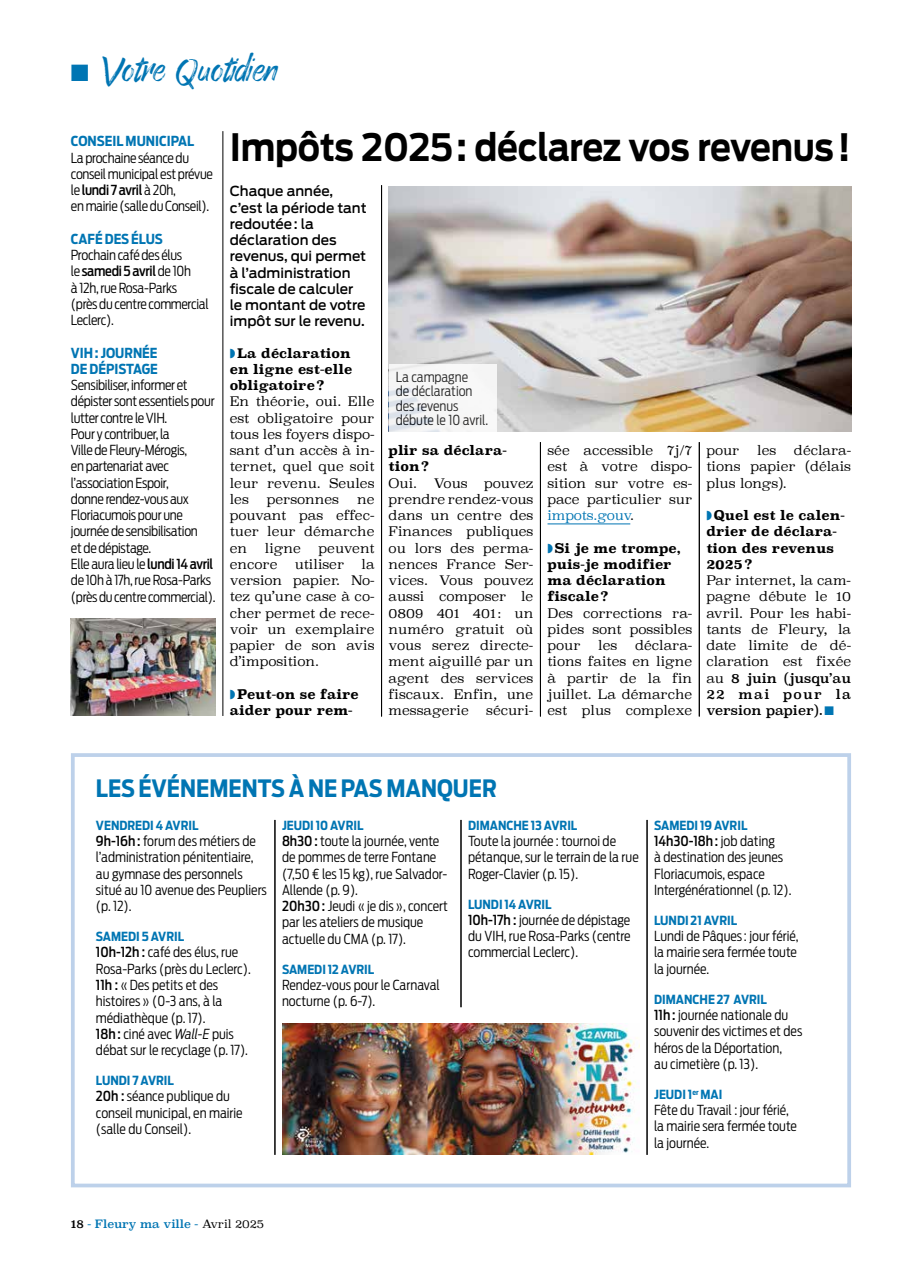
<style>
.page{position:relative;width:922px;height:1276px;background:#fff}
.page>*{position:absolute;margin:0;border:0;box-sizing:border-box;transform-origin:0 0}
.t1{font:700 37.5px "Antenna";letter-spacing:-.01em;color:#000;scale:.9 1}
.t2{font:33.75px "Enjoythe Ride";color:#0075b3}
.t3{font:700 23.75px "Antenna Cond";color:#0075b3}
.t4{font:300 13.75px/16.2px "Antenna Cond";letter-spacing:-.005em;color:#000}
.t5{font:500 13.75px/16.2px "Antenna";color:#000}
.t6{font:700 13.75px/16.2px "Antenna Cond";color:#0075b3}
.t7{font:300 13.12px/16.2px "Superclarendon";color:#000;text-align:justify}
.t8{font:700 13.12px/16.2px "Superclarendon";color:#000}
.t9{font:700 12.5px "Antenna Cond";color:#0075b3}
.t10{font:11.25px "Superclarendon";letter-spacing:-.01em;color:#0075b3}
.s1{font-weight:500}
.s2{color:#0075b3}
.s3{font-weight:400}
.s4{font-style:italic}
.s5{color:#000}
.s6{font-weight:300;color:#000}
</style>
<div class="page">
<hr style="left:274px;top:820px;width:1px;height:334px;background:#000">
<hr style="left:460px;top:820px;width:1px;height:187px;background:#000">
<hr style="left:646px;top:820px;width:1px;height:334px;background:#000">
<div style="left:71px;top:753px;width:779px;height:434px;border:4px solid #bdd1ea"></div>
<hr style="left:547px;top:523px;width:83px;height:1px;background:#0075b3">
<hr style="left:381px;top:185px;width:1px;height:531px;background:#000">
<hr style="left:540px;top:442px;width:1px;height:274px;background:#000">
<hr style="left:699px;top:442px;width:1px;height:274px;background:#000">
<hr style="left:222px;top:131px;width:1px;height:585px;background:#000">
<img style="left:71px;top:618px;width:144px;height:98px">
<img style="left:388px;top:186px;width:462px;height:245px">
<img style="left:282px;top:1023px;width:357px;height:131px">
<svg style="left:388px;top:364px;width:108px;height:67px;fill:#f6f6f6"></svg>
<h2 class="t2" style="left:71px;top:50px;width:208px">■ Votre Quotidien</h2>
<h1 class="t1" style="left:230px;top:125px;width:691px">Impôts 2025: déclarez vos revenus!</h1>
<p class="t6" style="left:71px;top:133px;width:125px">CONSEIL MUNICIPAL</p>
<p class="t4" style="left:71px;top:149px;width:143px">La prochaine séance du conseil municipal est prévue le <span class="s1">lundi 7 avril</span> à 20h,<br>en mairie (salle du Conseil).</p>
<p class="t6" style="left:71px;top:231px;width:93px">CAFÉ DES ÉLUS</p>
<p class="t4" style="left:71px;top:247px;width:139px">Prochain café des élus<br>le <span class="s1">samedi 5 avril</span> de 10h<br>à 12h, rue Rosa-Parks<br>(près du centre commercial<br>Leclerc).</p>
<p class="t6" style="left:71px;top:344px;width:88px">VIH: JOURNÉE<br>DE DÉPISTAGE</p>
<p class="t4" style="left:71px;top:377px;width:146px">Sensibiliser, informer et dépister sont essentiels pour lutter contre le VIH.<br>Pour y contribuer, la<br>Ville de Fleury-Mérogis,<br>en partenariat avec l’association Espoir,<br>donne rendez-vous aux<br>Floriacumois pour une journée de sensibilisation<br>et de dépistage.<br>Elle aura lieu le <span class="s1">lundi 14 avril </span>de 10h à 17h, rue Rosa-Parks (près du centre commercial).</p>
<p class="t4" style="left:395px;top:370px;width:94px;line-height:14.4px">La campagne<br>de déclaration des revenus débute le 10 avril.</p>
<p class="t5" style="left:230px;top:183px;width:138px">Chaque année, c’est la période tant redoutée: la déclaration des revenus, qui permet à l’administration fiscale de calculer le montant de votre impôt sur le revenu.</p>
<p class="t8" style="left:230px;top:345px;width:124px;text-align:justify"><span class="s2">◗</span>La déclaration en ligne est-elle obligatoire?</p>
<p class="t7" style="left:230px;top:394px;width:146px">En théorie, oui. Elle est obligatoire pour tous les foyers dispo&shy;sant d’un accès à in&shy;ternet, quel que soit leur revenu. Seules les</p>
<p class="t8" style="left:388px;top:443px;width:120px">plir sa déclara&shy;tion?</p>
<p class="t7" style="left:388px;top:476px;width:30px">Oui.</p>
<p class="t7" style="left:433px;top:476px;width:35px">Vous</p>
<p class="t7" style="left:547px;top:443px;width:146px">sée accessible 7j/7 est à votre dispo&shy;sition sur votre es&shy;pace particulier sur <span class="s2">impots.gouv</span>.</p>
<p class="t8" style="left:547px;top:540px;width:135px"><span class="s2">◗</span>Si je me trompe, puis-je modifier ma déclaration fiscale?</p>
<p class="t7" style="left:547px;top:606px;width:146px">Des corrections ra&shy;pides sont possibles pour</p>
<p class="t7" style="left:706px;top:443px;width:34px">pour</p>
<p class="t7" style="left:757px;top:443px;width:21px">les</p>
<p class="t7" style="left:706px;top:443px;width:146px;text-indent:88px">déclara&shy;tions papier (délais plus longs).</p>
<p class="t8" style="left:706px;top:508px;width:140px"><span class="s2">◗</span>Quel est le calen&shy;drier de déclara&shy;tion des revenus<br>2025?</p>
<p class="t7" style="left:706px;top:573px;width:146px">Par internet, la cam&shy;pagne débute le 10 avril. Pour les habi&shy;tants de Fleury, la date limite de dé&shy;claration est fixée au <span class="s3">8 juin (jusqu’au 22 mai pour la version papier).</span><span class="s2">■</span></p>
<p class="t7" style="left:388px;top:476px;width:146px;text-indent:95px">pouvez prendre rendez-vous dans un centre des Finances publiques ou lors des perma&shy;nences France Ser&shy;vices. Vous pouvez aussi composer le 0809 401 401 : un numéro gratuit où vous serez directe&shy;ment aiguillé par un agent des services fiscaux. Enfin, une messagerie</p>
<p class="t7" style="left:230px;top:492px;width:146px;text-indent:127px">ne pouvant pas effec&shy;tuer leur démarche en</p>
<p class="t7" style="left:267px;top:492px;width:74px">personnes</p>
<p class="t7" style="left:265px;top:541px;width:38px">ligne</p>
<p class="t7" style="left:318px;top:541px;width:57px">peuvent</p>
<p class="t7" style="left:230px;top:557px;width:49px">encore</p>
<p class="t7" style="left:294px;top:557px;width:51px">utiliser</p>
<p class="t7" style="left:230px;top:557px;width:146px;text-indent:132px">la version papier. No&shy;tez qu’une case à co&shy;cher permet de rece&shy;voir un exemplaire papier de son avis d’imposition.</p>
<p class="t8" style="left:230px;top:686px;width:130px"><span class="s2">◗</span>Peut-on se faire aider pour rem-</p>
<p class="t7" style="left:547px;top:638px;width:146px;text-indent:88px">déclara&shy;tions faites en ligne à partir de la fin juillet. La démarche est plus complexe</p>
<p class="t7" style="left:598px;top:638px;width:21px">les</p>
<p class="t7" style="left:486px;top:703px;width:49px">sécuri-</p>
<h3 class="t3" style="left:96px;top:774px;width:402px">LES ÉVÉNEMENTS À NE PAS MANQUER</h3>
<p class="t9" style="left:96px;top:818px;width:104px">VENDREDI 4 AVRIL</p>
<p class="t4" style="left:96px;top:833px;width:172px"><span class="s1">9h-16h:</span> forum des métiers de l’administration pénitentiaire, au gymnase des personnels situé au 10 avenue des Peupliers (p. 12).</p>
<p class="t9" style="left:96px;top:929px;width:90px">SAMEDI 5 AVRIL</p>
<p class="t4" style="left:96px;top:944px;width:156px"><span class="s1">10h-12h :</span> café des élus, rue<br>Rosa-Parks (près du Leclerc).<br><span class="s1">11h :</span> «Des petits et des histoires» (0-3 ans, à la médiathèque (p. 17).<br><span class="s1">18h:</span> ciné avec <span class="s4">Wall-E</span> puis débat sur le recyclage (p. 17).</p>
<p class="t9" style="left:96px;top:1073px;width:80px">LUNDI 7 AVRIL</p>
<p class="t4" style="left:96px;top:1088px;width:148px"><span class="s1">20h :</span> séance publique du conseil municipal, en mairie (salle du Conseil).</p>
<p class="t9" style="left:282px;top:818px;width:83px">JEUDI 10 AVRIL</p>
<p class="t4" style="left:282px;top:833px;width:167px"><span class="s1">8h30:</span> toute la journée, vente de pommes de terre Fontane (7,50 € les 15 kg), rue Salvador-<br>Allende (p. 9).<br><span class="s1">20h30:</span> Jeudi «je dis», concert par les ateliers de musique actuelle du CMA (p. 17).</p>
<p class="t9" style="left:282px;top:961px;width:94px">SAMEDI 12 AVRIL</p>
<p class="t4" style="left:282px;top:977px;width:159px">Rendez-vous pour le Carnaval nocturne (p. 6-7).</p>
<p class="t9" style="left:468px;top:818px;width:111px">DIMANCHE 13 AVRIL</p>
<p class="t4" style="left:468px;top:833px;width:172px">Toute la journée : tournoi de pétanque, sur le terrain de la rue<br>Roger-Clavier (p. 15).</p>
<p class="t9" style="left:468px;top:896px;width:85px">LUNDI 14 AVRIL</p>
<p class="t4" style="left:468px;top:912px;width:164px;text-align:justify"><span class="s1">10h-17h :</span> journée de dépistage du VIH, rue Rosa-Parks (centre commercial Leclerc).</p>
<p class="t9" style="left:654px;top:818px;width:95px">SAMEDI 19 AVRIL</p>
<p class="t4" style="left:654px;top:833px;width:139px"><span class="s1">14h30-18h:</span> job dating<br>à destination des jeunes<br>Floriacumois, espace<br>Intergénérationnel (p. 12).</p>
<p class="t9" style="left:654px;top:913px;width:84px">LUNDI 21 AVRIL</p>
<p class="t4" style="left:654px;top:928px;width:146px;text-align:justify">Lundi de Pâques: jour férié, la mairie sera fermée toute la journée.</p>
<p class="t9" style="left:654px;top:991px;width:114px">DIMANCHE 27 AVRIL</p>
<p class="t4" style="left:654px;top:1007px;width:150px"><span class="s1">11h:</span> journée nationale du souvenir des victimes et des héros de la Déportation,<br>au cimetière (p. 13).</p>
<p class="t9" style="left:654px;top:1086px;width:70px">JEUDI 1<sup>er</sup> MAI</p>
<p class="t4" style="left:654px;top:1102px;width:144px">Fête du Travail : jour férié, la mairie sera fermée toute la journée.</p>
<p class="t10" style="left:71px;top:1216px;width:194px"><span class="s5">18</span> - Fleury ma ville - <span class="s6">Avril 2025</span></p>
</div>
